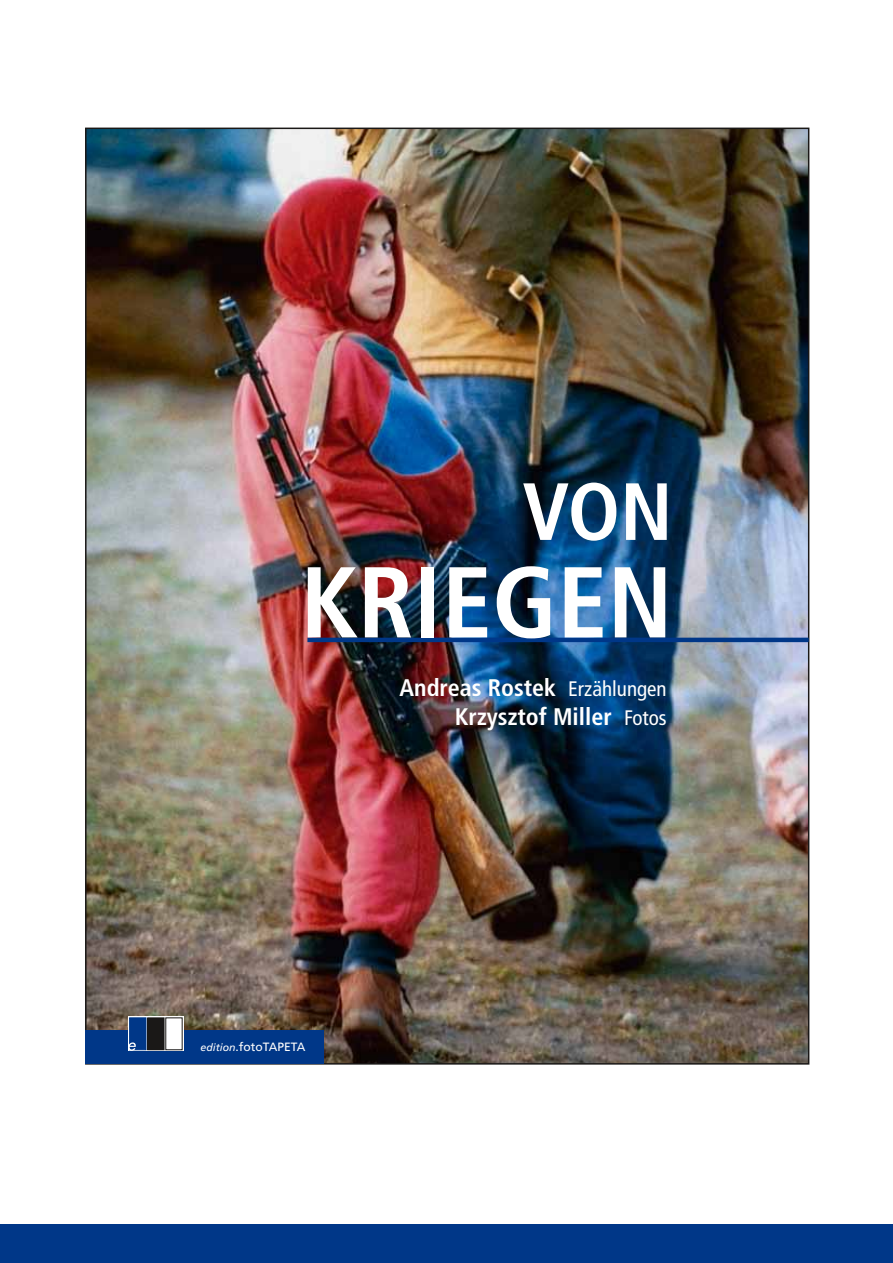
<style>
.page{position:relative;width:893px;height:1263px;background:#fff}
.page>*{position:absolute;margin:0;border:0;box-sizing:border-box;transform-origin:0 0}
.t1{font:700 condensed 100.5px "Frutiger LT Com";color:#fff}
.t2{font:700 condensed 81px "Frutiger LT Com";color:#fff}
.t3{font:700 condensed 24px/28.8px "Frutiger LT Com";color:#fff;text-align:right}
.t4{font:12px "Frutiger LT Com";color:#fff}
.s1{font-weight:400;font-size:21px}
.s2{font-style:italic;font-size:10.5px}
</style>
<div class="page">
<div style="left:0;top:1225px;width:893px;height:38px;background:#003788"></div>
<img style="left:88px;top:131px;width:718px;height:930px">
<hr style="left:307px;top:638px;width:502px;height:4px;background:#003788">
<div style="left:86px;top:1030px;width:238px;height:34px;background:#003788"></div>
<svg style="left:128px;top:1016px;width:56px;height:35px"></svg>
<div style="left:129px;top:1018px;width:17px;height:32px;background:#003788;border:1px solid #003788"></div>
<div style="left:148px;top:1018px;width:16px;height:32px;background:#1a1817"></div>
<div style="left:147px;top:1018px;width:17px;height:32px;border:1px solid #1a1817"></div>
<div style="left:166px;top:1018px;width:16px;height:32px;background:#fff"></div>
<svg style="left:128px;top:1042px;width:8px;height:9px"></svg>
<h2 class="t2" style="left:523px;top:464px;width:152px">VON</h2>
<h1 class="t1" style="left:300px;top:543px;width:374px">KRIEGEN</h1>
<p class="t3" style="left:400px;top:673px;width:269px">Andreas Rostek <span class="s1">Erzählungen<br></span>Krzysztof Miller <span class="s1">Fotos</span></p>
<p class="t4" style="left:201px;top:1040px;width:107px"><span class="s2">edition</span>.fotoTAPETA</p>
</div>
